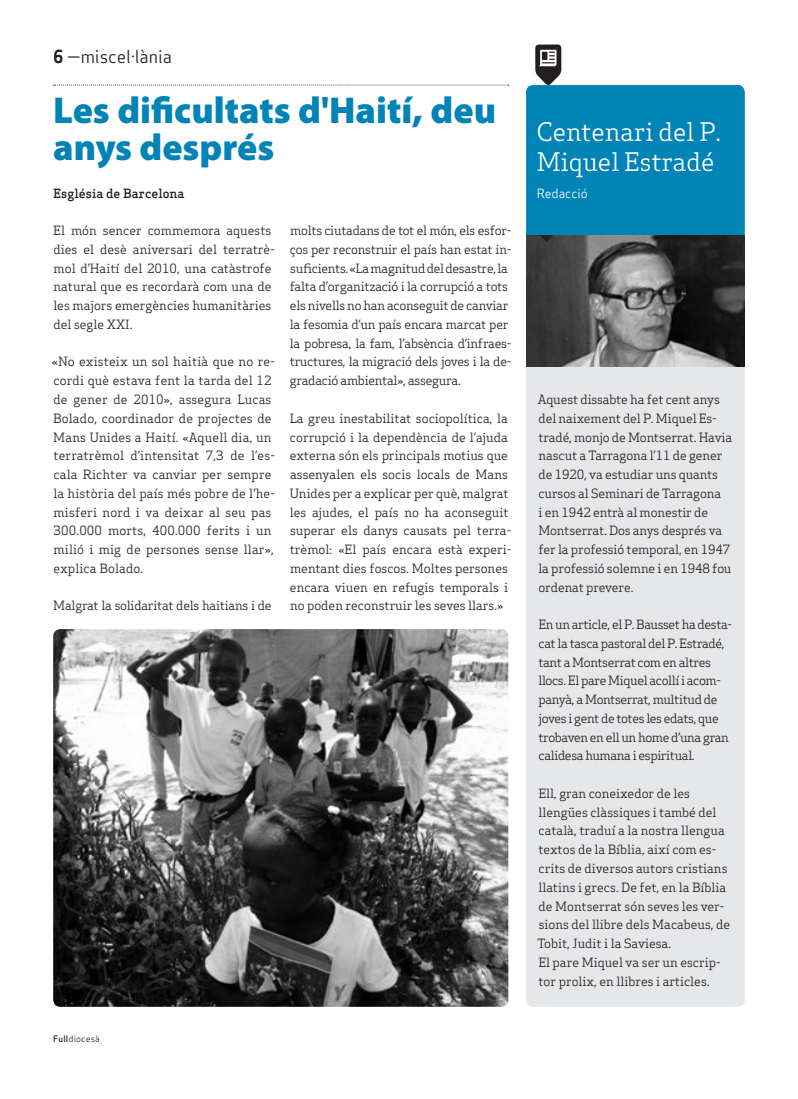
<style>
.page{position:relative;width:798px;height:1099px;background:#fff}
.page>*{position:absolute;margin:0;border:0;box-sizing:border-box;transform-origin:0 0}
.Titulars{font:900 37.5px/37.5px "Myriad Pro";color:#0083b6}
.Subtitol_Secció{font:25px/30px "Apex Serif";color:#fff}
.Capçalera{font:17.5px "Apex Sans Book T";color:#231f20}
.Text_General{font:12.5px/18.8px "Apex Serif";color:#231f20}
.Text_General-2{font:12.5px/18.8px "Apex Serif";letter-spacing:-.02em;color:#231f20}
.Text_General-3{font:12.5px/18.8px "Apex Serif";letter-spacing:-.03em;color:#231f20}
.Autors{font:500 12.5px "Apex Serif";color:#231f20}
.Titulars-2{font:12.5px "Apex Sans Book T";color:#fff}
.Data_Peu{font:8.75px "Apex Sans Book T";letter-spacing:.02em;color:#231f20}
.s1{font-family:"Apex Sans Bold T"}
.s2{font-family:"Apex Sans Medium T"}
</style>
<div class="page">
<svg style="left:54px;top:85px;width:454px;height:1px"></svg>
<div style="left:526px;top:85px;width:218px;height:921px;background:#e6e7e9;border-radius:7px"></div>
<div style="left:526px;top:85px;width:218px;height:150px;background:#0083b6"></div>
<img style="left:526px;top:235px;width:218px;height:131px">
<svg style="left:539px;top:235px;width:14px;height:7px"></svg>
<svg style="left:535px;top:45px;width:26px;height:41px"></svg>
<img style="left:53px;top:629px;width:455px;height:377px">
<p class="Capçalera" style="left:53px;top:46px;width:120px"><span class="s1">6</span> —miscel·lània</p>
<p class="Titulars" style="left:53px;top:90px;width:444px">Les dificultats d'Haití, deu anys després</p>
<p class="Autors" style="left:53px;top:185px;width:133px">Església de Barcelona</p>
<p class="Text_General" style="left:53px;top:221px;width:223px">El món sencer commemora aquests dies el desè aniversari del terratrè&shy;mol d’Haití del 2010, una catàstrofe natural que es recordarà com una de les majors emergències humanitàries del segle XXI.</p>
<p class="Text_General" style="left:52px;top:352px;width:224px">«No existeix un sol haitià que no re&shy;cordi què estava fent la tarda del 12 de gener de 2010», assegura Lucas Bolado, coordinador de projectes de Mans Unides a Haití. «Aquell dia, un terratrèmol d’intensitat 7,3 de l’es&shy;cala Richter va canviar per sempre la història del país més pobre de l’he&shy;misferi nord i va deixar al seu pas 300.000 morts, 400.000 ferits i un milió i mig de persones sense llar», explica Bolado.</p>
<p class="Text_General-2" style="left:53px;top:596px;width:220px">Malgrat la solidaritat dels haitians i de</p>
<p class="Text_General-2" style="left:289px;top:221px;width:223px">molts ciutadans de tot el món, els esfor&shy;ços per reconstruir el país han estat in&shy;suficients. «La magnitud del desastre, la falta d’organització i la corrupció a tots els nivells no han aconseguit de canviar la fesomia d’un país encara marcat per la pobresa, la fam, l’absència d’infraes&shy;tructures, la migració dels joves i la de&shy;gradació ambiental», assegura.</p>
<p class="Text_General" style="left:289px;top:408px;width:223px">La greu inestabilitat sociopolítica, la corrupció i la dependència de l’ajuda externa són els principals motius que assenyalen els socis locals de Mans Unides per a explicar per què, malgrat les ajudes, el país no ha aconseguit superar els danys causats pel terra&shy;trèmol: «El país encara està experi&shy;mentant dies foscos. Moltes persones encara viuen en refugis temporals i no poden reconstruir les seves llars.»</p>
<p class="Data_Peu" style="left:53px;top:1032px;width:48px"><span class="s2">Full</span>diocesà</p>
<p class="Subtitol_Secció" style="left:536px;top:117px;width:186px">Centenari del P.<br>Miquel Estradé</p>
<p class="Titulars-2" style="left:536px;top:185px;width:53px">Redacció</p>
<p class="Text_General" style="left:537px;top:390px;width:196px">Aquest dissabte ha fet cent anys del naixement del P. Miquel Es&shy;tradé, monjo de Montserrat. Havia nascut a Tarragona l’11 de gener de 1920, va estudiar uns quants cursos al Seminari de Tarragona<br>i en 1942 entrà al monestir de<br>Montserrat. Dos anys després va fer la professió temporal, en 1947 la professió solemne i en 1948 fou ordenat prevere.</p>
<p class="Text_General-3" style="left:538px;top:615px;width:195px">En un article, el P. Bausset ha desta&shy;cat la tasca pastoral del P. Estradé, tant a Montserrat com en altres llocs. El pare Miquel acollí i acom&shy;panyà, a Montserrat, multitud de joves i gent de totes les edats, que trobaven en ell un home d’una gran calidesa humana i espiritual.</p>
<p class="Text_General" style="left:537px;top:783px;width:194px">Ell, gran coneixedor de les llengües clàssiques i també del català, traduí a la nostra llengua textos de la Bíblia, així com es&shy;crits de diversos autors cristians llatins i grecs. De fet, en la Bíblia de Montserrat són seves les ver&shy;sions del llibre dels Macabeus, de<br>Tobit, Judit i la Saviesa.</p>
<p class="Text_General" style="left:538px;top:952px;width:184px">El pare Miquel va ser un escrip&shy;tor prolix, en llibres i articles.</p>
</div>
